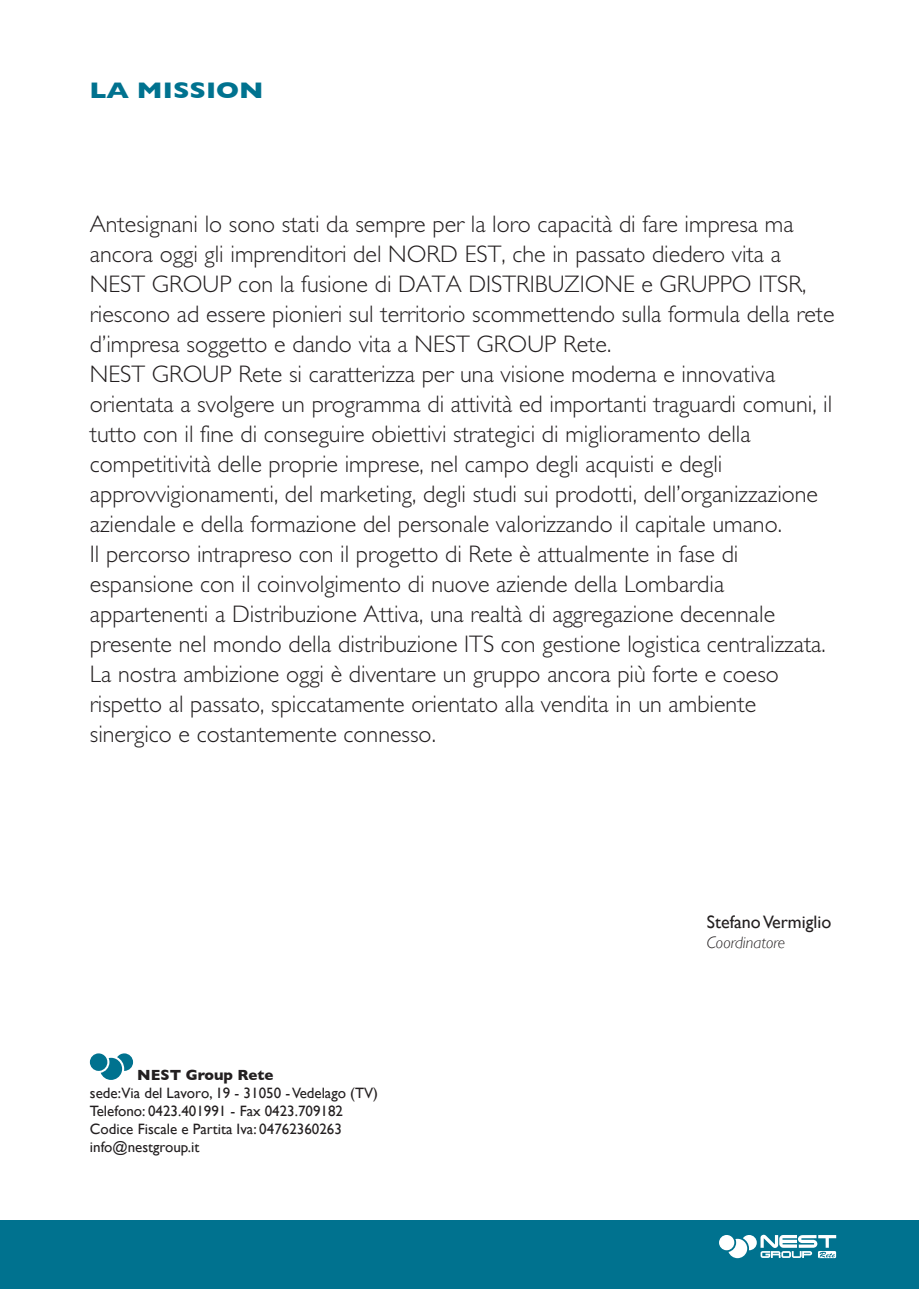
<style>
.page{position:relative;width:919px;height:1289px;background:#fff}
.page>*{position:absolute;margin:0;border:0;box-sizing:border-box;transform-origin:0 0}
.t1{font:300 24px/30px "Gill Sans";color:#231f20}
.t2{font:700 22.95px "Gill Sans";color:#00728f;scale:1.18 1}
.t3{font:18px "Gill Sans";color:#231f20}
.t4{font:italic 300 16.5px "Gill Sans";color:#231f20}
.t5{font:15px/18px "Gill Sans";color:#231f20}
.t6{font:700 15px "Gill Sans";color:#231f20}
</style>
<div class="page">
<svg style="left:90px;top:1053px;width:43px;height:26px"></svg>
<div style="left:0;top:1220px;width:13px;height:68px;background:#00728f"></div>
<div style="left:13px;top:1220px;width:905px;height:68px;background:#00728f"></div>
<svg style="left:719px;top:1234px;width:117px;height:24px"></svg>
<p class="t2" style="left:89px;top:77px;width:149px">LA MISSION</p>
<p class="t1" style="left:90px;top:209px;width:746px">Antesignani lo sono stati da sempre per la loro capacità di fare impresa ma ancora oggi gli imprenditori del NORD EST, che in passato diedero vita a NEST GROUP con la fusione di DATA DISTRIBUZIONE e GRUPPO ITSR, riescono ad essere pionieri sul territorio scommettendo sulla formula della rete d’impresa soggetto e dando vita a NEST GROUP Rete.<br>NEST GROUP Rete si caratterizza per una visione moderna e innovativa orientata a svolgere un programma di attività ed importanti traguardi comuni, il tutto con il fine di conseguire obiettivi strategici di miglioramento della competitività delle proprie imprese, nel campo degli acquisti e degli approvvigionamenti, del marketing, degli studi sui prodotti, dell’organizzazione aziendale e della formazione del personale valorizzando il capitale umano.<br>Il percorso intrapreso con il progetto di Rete è attualmente in fase di espansione con il coinvolgimento di nuove aziende della Lombardia appartenenti a Distribuzione Attiva, una realtà di aggregazione decennale presente nel mondo della distribuzione ITS con gestione logistica centralizzata.<br>La nostra ambizione oggi è diventare un gruppo ancora più forte e coeso rispetto al passato, spiccatamente orientato alla vendita in un ambiente sinergico e costantemente connesso.</p>
<p class="t6" style="left:137px;top:1066px;width:138px">NEST Group Rete</p>
<p class="t5" style="left:90px;top:1083px;width:290px">sede: Via del Lavoro, 19 - 31050 - Vedelago (TV)<br>Telefono: 0423.401991 - Fax 0423.709182<br>Codice Fiscale e Partita Iva: 04762360263 info@nestgroup.it</p>
<p class="t3" style="left:706px;top:911px;width:126px">Stefano Vermiglio</p>
<p class="t4" style="left:706px;top:933px;width:80px">Coordinatore</p>
</div>
